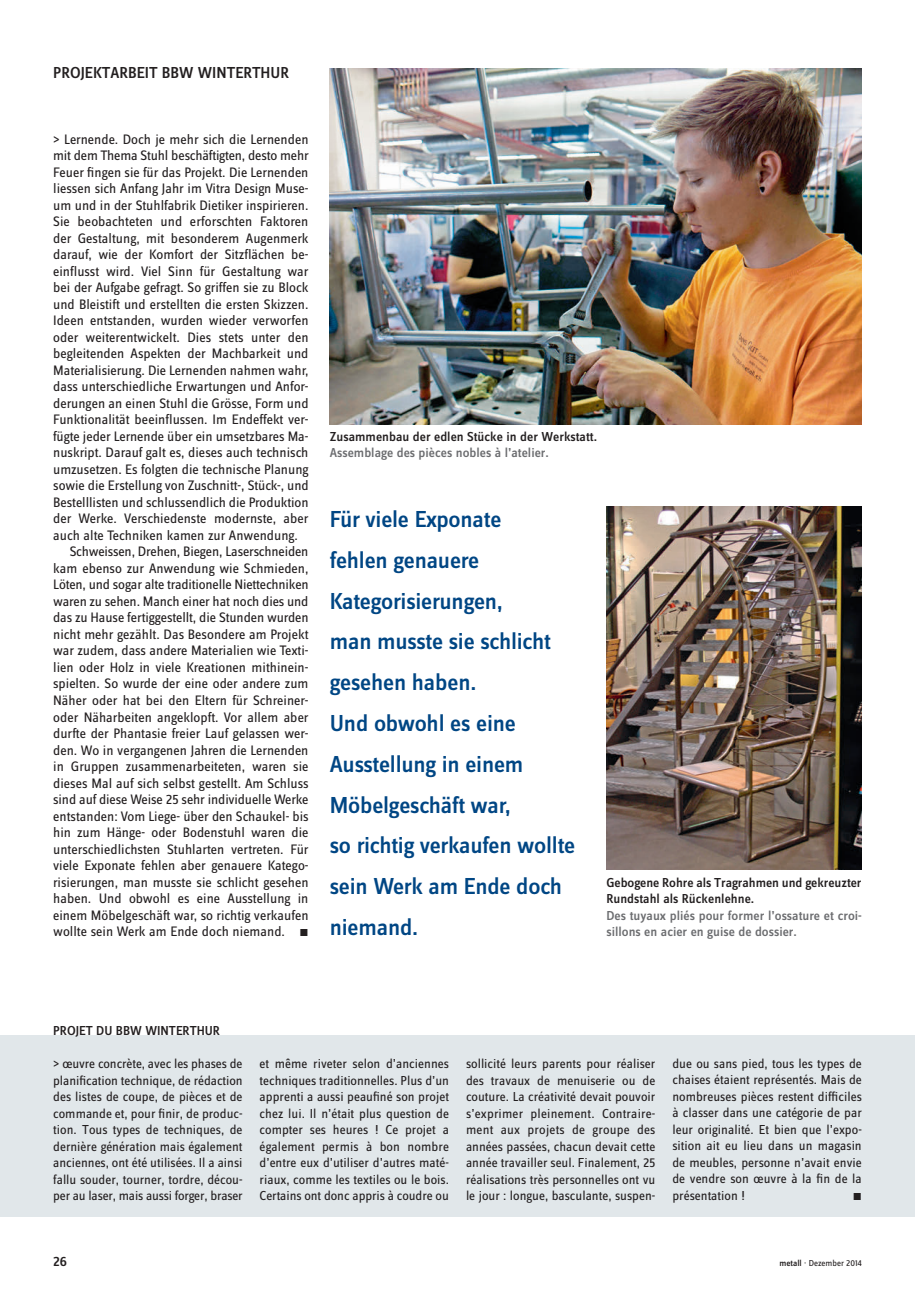
<style>
.page{position:relative;width:915px;height:1293px;background:#fff}
.page>*{position:absolute;margin:0;border:0;box-sizing:border-box;transform-origin:0 0}
.DE_ZITAT_18__reg{font:500 24px/40.8px "Zine Sans Dis";letter-spacing:-.01em;color:#004684}
.DE_rubrik_11{font:500 16.5px "Zine Sans Dis";color:#231f20}
.DE_Grundtext_ohne_EZ{font:14.25px/16.5px "Zine Sans Dis";color:#231f20;text-align:justify}
.DE_Grundtext_EZ{font:14.25px/16.5px "Zine Sans Dis";color:#231f20;text-align:justify}
.t1{font:500 14.25px "Zine Sans Dis";color:#231f20}
.FR_Grundtext_ohne_EZ{font:13.5px/16.5px "Zine Sans Dis";color:#231f20;text-align:justify}
.DE_Legende_9__medium{font:500 13.5px/16.5px "Zine Sans Dis";color:#6c6d70}
.DE_Legende_9__medium-2{font:500 13.5px/16.5px "Zine Sans Dis";color:#231f20}
.FR_rubrik_9__med{font:500 13.5px "Zine Sans Dis";color:#231f20}
.FR_Grundtext_ohne_EZ-2{font:10.5px "Zine Sans Dis Regular Roman Exp";color:#231f20}
.t2{font:9px "Zine Sans Dis";color:#231f20}
.s1{font-family:"Zine Sans Dis Regular Roman Exp";font-size:10.5px}
.s2{font-weight:500}
</style>
<div class="page">
<div style="left:0;top:1035px;width:914px;height:181px;background:#e1e7ea"></div>
<img style="left:330px;top:68px;width:531px;height:356px">
<img style="left:606px;top:507px;width:255px;height:363px">
<p class="DE_rubrik_11" style="left:53px;top:64px;width:237px">PROJEKTARBEIT BBW WINTERTHUR</p>
<p class="DE_Grundtext_ohne_EZ" style="left:53px;top:131px;width:257px">&gt; Lernende. Doch je mehr sich die Lernenden mit dem Thema Stuhl beschäftigten, desto mehr Feuer fingen sie für das Projekt. Die Lernenden liessen sich Anfang Jahr im Vitra Design Muse&shy;um und in der Stuhlfabrik Dietiker inspirieren.<br>Sie beobachteten und erforschten Faktoren der Gestaltung, mit besonderem Augenmerk darauf, wie der Komfort der Sitzflächen be&shy;einflusst wird. Viel Sinn für Gestaltung war bei der Aufgabe gefragt. So griffen sie zu Block und Bleistift und erstellten die ersten Skizzen.<br>Ideen entstanden, wurden wieder verworfen oder weiterentwickelt. Dies stets unter den begleitenden Aspekten der Machbarkeit und Materialisierung. Die Lernenden nahmen wahr, dass unterschiedliche Erwartungen und Anfor&shy;derungen an einen Stuhl die Grösse, Form und Funktionalität beeinflussen. Im Endeffekt ver&shy;fügte jeder Lernende über ein umsetzbares Ma&shy;nuskript. Darauf galt es, dieses auch technisch umzusetzen. Es folgten die technische Planung sowie die Erstellung von Zuschnitt-, Stück-, und Bestelllisten und schlussendlich die Produktion der Werke. Verschiedenste modernste, aber auch alte Techniken kamen zur Anwendung.</p>
<p class="DE_Grundtext_EZ" style="left:53px;top:544px;width:257px;text-indent:17px">Schweissen, Drehen, Biegen, Laserschneiden kam ebenso zur Anwendung wie Schmieden, Löten, und sogar alte traditionelle Niettechniken waren zu sehen. Manch einer hat noch dies und das zu Hause fertiggestellt, die Stunden wurden nicht mehr gezählt. Das Besondere am Projekt war zudem, dass andere Materialien wie Texti&shy;lien oder Holz in viele Kreationen mithinein&shy;spielten. So wurde der eine oder andere zum Näher oder hat bei den Eltern für Schreiner&shy;oder Näharbeiten angeklopft. Vor allem aber durfte der Phantasie freier Lauf gelassen wer&shy;den. Wo in vergangenen Jahren die Lernenden in Gruppen zusammenarbeiteten, waren sie dieses Mal auf sich selbst gestellt. Am Schluss sind auf diese Weise 25 sehr individuelle Werke entstanden: Vom Liege- über den Schaukel- bis hin zum Hänge- oder Bodenstuhl waren die unterschiedlichsten Stuhlarten vertreten. Für viele Exponate fehlen aber genauere Katego&shy;risierungen, man musste sie schlicht gesehen haben. Und obwohl es eine Ausstellung in einem Möbelgeschäft war, so richtig verkaufen wollte sein Werk am Ende doch niemand. <span class="s1">m</span></p>
<p class="DE_Legende_9__medium-2" style="left:330px;top:429px;width:269px">Zusammenbau der edlen Stücke in der Werkstatt.</p>
<p class="DE_Legende_9__medium" style="left:330px;top:445px;width:220px">Assemblage des pièces nobles à l’atelier.</p>
<p class="DE_ZITAT_18__reg" style="left:330px;top:499px;width:173px">Für viele Exponate</p>
<p class="DE_ZITAT_18__reg" style="left:330px;top:540px;width:151px">fehlen genauere</p>
<p class="DE_ZITAT_18__reg" style="left:330px;top:581px;width:174px">Kategorisierungen,</p>
<p class="DE_ZITAT_18__reg" style="left:330px;top:622px;width:222px">man musste sie schlicht</p>
<p class="DE_ZITAT_18__reg" style="left:330px;top:663px;width:148px">gesehen haben.</p>
<p class="DE_ZITAT_18__reg" style="left:330px;top:703px;width:187px">Und obwohl es eine</p>
<p class="DE_ZITAT_18__reg" style="left:330px;top:744px;width:195px">Ausstellung in einem</p>
<p class="DE_ZITAT_18__reg" style="left:330px;top:785px;width:182px">Möbelgeschäft war,</p>
<p class="DE_ZITAT_18__reg" style="left:330px;top:826px;width:247px">so richtig verkaufen wollte sein Werk am Ende doch niemand.</p>
<p class="DE_Legende_9__medium-2" style="left:606px;top:874px;width:256px">Gebogene Rohre als Tragrahmen und gekreuzter<br>Rundstahl als Rückenlehne.</p>
<p class="DE_Legende_9__medium" style="left:606px;top:907px;width:257px">Des tuyaux pliés pour former l’ossature et croi&shy;sillons en acier en guise de dossier.</p>
<p class="FR_rubrik_9__med" style="left:53px;top:1024px;width:168px">PROJET DU BBW WINTERTHUR</p>
<p class="FR_Grundtext_ohne_EZ" style="left:53px;top:1056px;width:191px">&gt; œuvre concrète, avec les phases de planification technique, de rédaction des listes de coupe, de pièces et de commande et, pour finir, de produc&shy;tion. Tous types de techniques, de dernière génération mais également anciennes, ont été utilisées. Il a ainsi fallu souder, tourner, tordre, décou&shy;per au laser, mais aussi forger, braser</p>
<p class="FR_Grundtext_ohne_EZ" style="left:259px;top:1056px;width:191px">et même riveter selon d’anciennes techniques traditionnelles. Plus d’un apprenti a aussi peaufiné son projet chez lui. Il n’était plus question de compter ses heures ! Ce projet a également permis à bon nombre d’entre eux d’utiliser d’autres maté&shy;riaux, comme les textiles ou le bois.<br>Certains ont donc appris à coudre ou</p>
<p class="FR_Grundtext_ohne_EZ" style="left:466px;top:1056px;width:191px">sollicité leurs parents pour réaliser des travaux de menuiserie ou de couture. La créativité devait pouvoir s’exprimer pleinement. Contraire&shy;ment aux projets de groupe des années passées, chacun devait cette année travailler seul. Finalement, 25 réalisations très personnelles ont vu le jour : longue, basculante, suspen-</p>
<p class="FR_Grundtext_ohne_EZ" style="left:672px;top:1056px;width:191px">due ou sans pied, tous les types de chaises étaient représentés. Mais de nombreuses pièces restent difficiles à classer dans une catégorie de par leur originalité. Et bien que l’expo&shy;sition ait eu lieu dans un magasin de meubles, personne n’avait envie de vendre son œuvre à la fin de la présentation !</p>
<p class="FR_Grundtext_ohne_EZ-2" style="left:852px;top:1191px;width:11px">m</p>
<p class="t1" style="left:53px;top:1254px;width:15px">26</p>
<p class="t2" style="left:779px;top:1259px;width:84px"><span class="s2">metall</span> · Dezember 2014</p>
</div>
